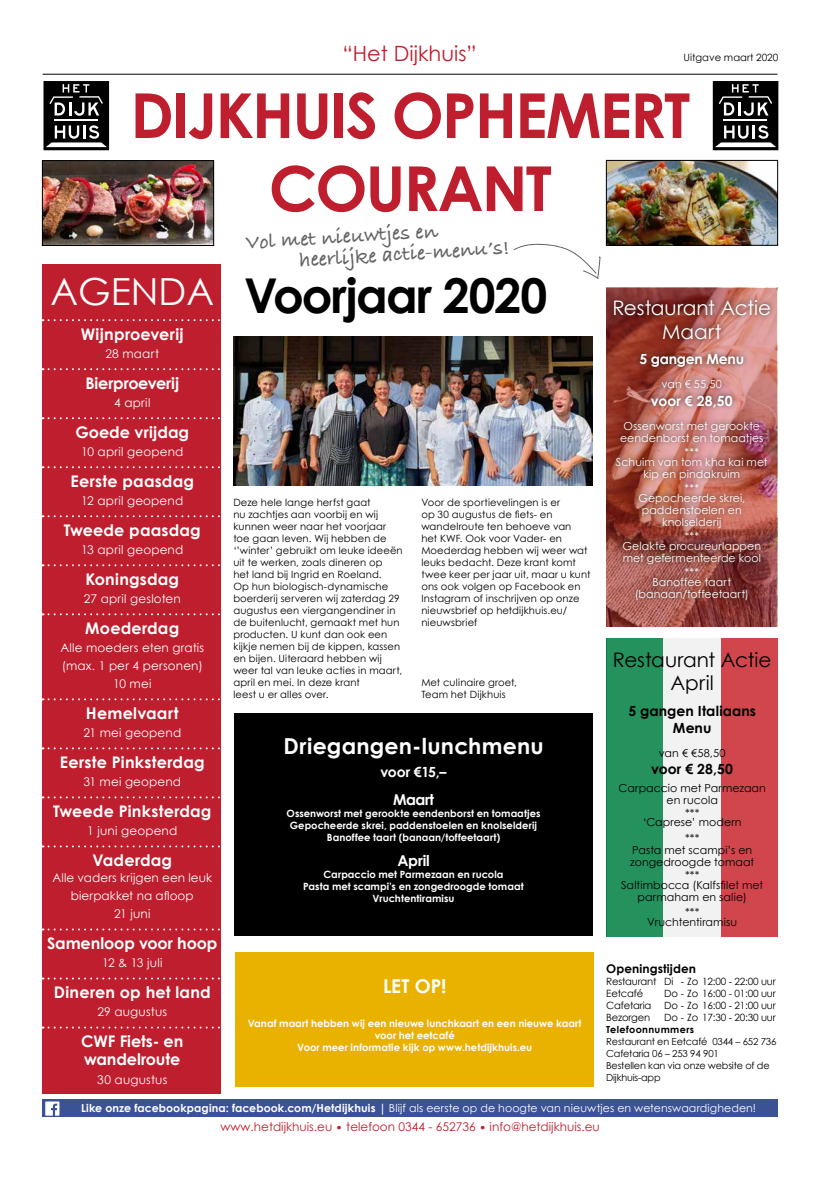
<style>
.page{position:relative;width:820px;height:1177px;background:#fff}
.page>*{position:absolute;margin:0;border:0;box-sizing:border-box;transform-origin:0 0}
.t1{font:700 62px/73px "Century Gothic";letter-spacing:-.03em;color:#be1e2d;text-align:center}
.t2{font:700 48px "Century Gothic";letter-spacing:-.025em;color:#000}
.t3{font:37.3px "Century Gothic";color:#fff}
.t4{font:700 22px "Century Gothic";letter-spacing:.01em;color:#fff}
.t5{font:700 21.5px/20.5px "Bradley Hand ITCTT";color:#646363}
.t6{font:21px "Century Gothic";color:#be1e2d}
.t7{font:20px/23.5px "Century Gothic";color:#000;text-align:center}
.t8{font:20px/23.5px "Century Gothic";color:#fff;text-align:center}
.t9{font:700 19px "Century Gothic";color:#fff}
.t10{font:700 16px "Century Gothic";letter-spacing:.01em;color:#fff}
.t11{font:700 16px/18px "Century Gothic";letter-spacing:-.01em;color:#fff}
.t12{font:700 15px "Century Gothic";letter-spacing:-.02em;color:#fff}
.t13{font:700 14px/17px "Century Gothic";letter-spacing:.005em;color:#000;text-align:center}
.t14{font:700 14px "Century Gothic";letter-spacing:-.015em;color:#fff}
.t15{font:12px/18px "Century Gothic";letter-spacing:.015em;color:#fff;text-align:center}
.t16{font:12px "Century Gothic";color:#be1e2d}
.t17{font:700 12px "Century Gothic";letter-spacing:.005em;color:#000}
.t18{font:11px/12px "Century Gothic";letter-spacing:.005em;color:#fff;text-align:center}
.t19{font:11px/12px "Century Gothic";letter-spacing:.005em;color:#000;text-align:center}
.t20{font:10px/12px "Century Gothic";letter-spacing:.01em;color:#000}
.t21{font:700 10px/12px "Century Gothic";color:#fff;text-align:center}
.t22{font:10px/12px "Century Gothic";letter-spacing:-.02em;color:#000}
.t23{font:9.7px/12px "Century Gothic";letter-spacing:-.02em;color:#000}
.t24{font:700 9.7px "Century Gothic";letter-spacing:.035em;color:#000}
.s1{font-weight:700}
.s2{font-family:"Minion Pro";font-weight:700}
</style>
<div class="page">
<hr style="left:43px;top:74px;width:734px;height:1px;background:#000">
<div style="left:43px;top:1099px;width:734px;height:18px;background:#3b5294"></div>
<svg style="left:45px;top:1101px;width:14px;height:14px"></svg>
<img style="left:606px;top:288px;width:171px;height:338px">
<div style="left:234px;top:713px;width:358px;height:222px;background:#000"></div>
<svg style="left:712px;top:81px;width:66px;height:69px;background:#3a3a3a"></svg>
<svg style="left:606px;top:639px;width:171px;height:298px"></svg>
<svg style="left:43px;top:81px;width:66px;height:69px;background:#393939"></svg>
<div style="left:235px;top:952px;width:358px;height:134px;background:#eab200"></div>
<svg style="left:513px;top:243px;width:87px;height:36px"></svg>
<div style="left:607px;top:294px;width:169px;height:311px;background:#000;opacity:.75"></div>
<img style="left:233px;top:336px;width:359px;height:149px">
<div style="left:43px;top:264px;width:178px;height:829px;background:#be1e2d"></div>
<svg style="left:43px;top:319px;width:177px;height:2px"></svg>
<svg style="left:43px;top:368px;width:177px;height:2px"></svg>
<svg style="left:43px;top:417px;width:177px;height:2px"></svg>
<svg style="left:43px;top:466px;width:177px;height:2px"></svg>
<svg style="left:43px;top:515px;width:177px;height:2px"></svg>
<svg style="left:43px;top:564px;width:177px;height:2px"></svg>
<svg style="left:43px;top:613px;width:177px;height:2px"></svg>
<svg style="left:43px;top:698px;width:177px;height:2px"></svg>
<svg style="left:43px;top:747px;width:177px;height:2px"></svg>
<svg style="left:43px;top:796px;width:177px;height:2px"></svg>
<svg style="left:43px;top:845px;width:177px;height:2px"></svg>
<svg style="left:43px;top:928px;width:177px;height:2px"></svg>
<svg style="left:43px;top:977px;width:177px;height:2px"></svg>
<svg style="left:43px;top:1026px;width:177px;height:2px"></svg>
<img style="left:607px;top:162px;width:168px;height:82px">
<div style="left:605px;top:160px;width:172px;height:86px;border:1px solid #000"></div>
<img style="left:44px;top:162px;width:168px;height:82px">
<div style="left:42px;top:160px;width:172px;height:86px;border:1px solid #000"></div>
<h3 class="t6" style="left:342px;top:41px;width:136px">“Het Dijkhuis”</h3>
<p class="t20" style="left:683px;top:51px;width:96px">Uitgave maart 2020</p>
<h1 class="t1" style="left:130px;top:78px;width:561px">DIJKHUIS OPHEMERT<br>COURANT</h1>
<h3 class="t3" style="left:51px;top:269px;width:165px">AGENDA</h3>
<h3 class="t10" style="left:81px;top:324px;width:104px">Wijnproeverij</h3>
<p class="t15" style="left:105px;top:344px;width:55px">28 maart</p>
<h3 class="t11" style="left:85px;top:374px;width:95px">Bierproeverij</h3>
<p class="t15" style="left:114px;top:393px;width:38px">4 april</p>
<h3 class="t10" style="left:75px;top:422px;width:115px">Goede vrijdag</h3>
<p class="t15" style="left:81px;top:442px;width:104px">10 april geopend</p>
<h3 class="t10" style="left:70px;top:471px;width:125px">Eerste paasdag</h3>
<p class="t15" style="left:81px;top:491px;width:103px">12 april geopend</p>
<h3 class="t10" style="left:64px;top:520px;width:139px">Tweede paasdag</h3>
<p class="t15" style="left:81px;top:540px;width:103px">13 april geopend</p>
<h3 class="t10" style="left:85px;top:569px;width:95px">Koningsdag</h3>
<p class="t15" style="left:84px;top:589px;width:99px">27 april gesloten</p>
<h3 class="t10" style="left:85px;top:618px;width:95px">Moederdag</h3>
<p class="t15" style="left:60px;top:638px;width:145px">Alle moeders eten gratis (max. 1 per 4 personen)<br>10 mei</p>
<h3 class="t10" style="left:86px;top:703px;width:94px">Hemelvaart</h3>
<p class="t15" style="left:83px;top:723px;width:99px">21 mei geopend</p>
<h3 class="t10" style="left:60px;top:752px;width:146px">Eerste Pinksterdag</h3>
<p class="t15" style="left:83px;top:772px;width:99px">31 mei geopend</p>
<h3 class="t10" style="left:53px;top:801px;width:160px">Tweede Pinksterdag</h3>
<p class="t15" style="left:87px;top:821px;width:91px">1 juni geopend</p>
<h3 class="t10" style="left:92px;top:850px;width:81px">Vaderdag</h3>
<p class="t15" style="left:52px;top:868px;width:161px">Alle vaders krijgen een leuk bierpakket na afloop<br>21 juni</p>
<h3 class="t11" style="left:47px;top:934px;width:172px">Samenloop voor hoop</h3>
<p class="t15" style="left:102px;top:953px;width:62px">12 &amp; 13 juli</p>
<h3 class="t10" style="left:54px;top:982px;width:158px">Dineren op het land</h3>
<p class="t15" style="left:97px;top:1002px;width:71px">29 augustus</p>
<h3 class="t11" style="left:81px;top:1032px;width:103px">CWF Fiets- en wandelroute</h3>
<p class="t15" style="left:97px;top:1069px;width:72px">30 augustus</p>
<h3 class="t5" style="left:297px;top:228px;width:212px;text-indent:-53px;rotate:-3deg">Vol met nieuwtjes en heerlijke actie-menu’s!</h3>
<h2 class="t2" style="left:244px;top:266px;width:304px">Voorjaar 2020</h2>
<p class="t20" style="left:233px;top:496px;width:171px">Deze hele lange herfst gaat<br>nu zachtjes aan voorbij en wij kunnen weer naar het voorjaar toe gaan leven. Wij hebben de ‘’winter’ gebruikt om leuke ideeën uit te werken, zoals dineren op<br>het land bij Ingrid en Roeland.<br>Op hun biologisch-dynamische boerderij serveren wij zaterdag 29 augustus een viergangendiner in de buitenlucht, gemaakt met hun producten. U kunt dan ook een kijkje nemen bij de kippen, kassen en bijen. Uiteraard hebben wij weer tal van leuke acties in maart, april en mei. In deze krant<br>leest u er alles over.</p>
<p class="t20" style="left:421px;top:496px;width:171px">Voor de sportievelingen is er<br>op 30 augustus de fiets- en wandelroute ten behoeve van<br>het KWF. Ook voor Vader- en<br>Moederdag hebben wij weer wat leuks bedacht. Deze krant komt twee keer per jaar uit, maar u kunt ons ook volgen op Facebook en<br>Instagram of inschrijven op onze nieuwsbrief op hetdijkhuis.eu/ nieuwsbrief</p>
<p class="t20" style="left:421px;top:676px;width:97px">Met culinaire groet,<br>Team het Dijkhuis</p>
<h3 class="t4" style="left:283px;top:732px;width:262px">Driegangen-lunchmenu</h3>
<h3 class="t14" style="left:380px;top:763px;width:68px">voor €15,–</h3>
<h3 class="t12" style="left:393px;top:790px;width:42px">Maart</h3>
<p class="t21" style="left:286px;top:807px;width:255px">Ossenworst met gerookte eendenborst en tomaatjes<br>Gepocheerde skrei, paddenstoelen en knolselderij<br>Banoffee taart (banaan/toffeetaart)</p>
<h3 class="t12" style="left:397px;top:851px;width:34px">April</h3>
<p class="t21" style="left:303px;top:868px;width:222px">Carpaccio met Parmezaan en rucola<br>Pasta met scampi’s en zongedroogde tomaat<br>Vruchtentiramisu</p>
<h3 class="t9" style="left:383px;top:973px;width:65px">LET OP!</h3>
<p class="t21" style="left:248px;top:1016px;width:335px">Vanaf maart hebben wij een nieuwe lunchkaart en een nieuwe kaart voor het eetcafé<br>Voor meer informatie kijk op www.hetdijkhuis.eu</p>
<h3 class="t8" style="left:612px;top:296px;width:160px">Restaurant Actie<br>Maart</h3>
<h3 class="t14" style="left:639px;top:350px;width:106px">5 gangen Menu</h3>
<p class="t18" style="left:661px;top:378px;width:62px">van € 55,50</p>
<h3 class="t14" style="left:650px;top:391px;width:83px">voor € 28,50</h3>
<p class="t18" style="left:620px;top:419px;width:145px">Ossenworst met gerookte eendenborst en tomaatjes</p>
<p class="t18" style="left:615px;top:447px;width:153px;line-height:9.4px">***<br>Schuim van tom kha kai met</p>
<p class="t18" style="left:643px;top:466px;width:98px;line-height:14.6px">kip en pindakruim ***</p>
<p class="t18" style="left:638px;top:491px;width:108px">Gepocheerde skrei, paddenstoelen en knolselderij</p>
<p class="t18" style="left:622px;top:531px;width:140px;line-height:9.4px">***<br>Gelakte procureurlappen</p>
<p class="t18" style="left:622px;top:550px;width:140px;line-height:14.6px">met gefermenteerde kool ***</p>
<p class="t18" style="left:634px;top:575px;width:116px">Banoffee taart (banaan/toffeetaart)</p>
<h3 class="t7" style="left:612px;top:647px;width:160px">Restaurant Actie<br>April</h3>
<h3 class="t13" style="left:628px;top:702px;width:129px">5 gangen Italiaans<br>Menu</h3>
<p class="t19" style="left:658px;top:746px;width:68px">van € €58,50</p>
<h3 class="t13" style="left:651px;top:760px;width:83px">voor € 28,50</h3>
<p class="t19" style="left:618px;top:781px;width:149px">Carpaccio met Parmezaan en rucola</p>
<p class="t19" style="left:642px;top:808px;width:100px;line-height:9.4px">***<br>‘Caprese’ modern</p>
<p class="t19" style="left:630px;top:831px;width:126px">***<br>Pasta met scampi’s en zongedroogde tomaat</p>
<p class="t19" style="left:621px;top:870px;width:143px;line-height:9.4px">***<br>Saltimbocca (Kalfsfilet met</p>
<p class="t19" style="left:637px;top:888px;width:111px;line-height:15.8px">parmaham en salie) ***</p>
<p class="t19" style="left:647px;top:915px;width:91px">Vruchtentiramisu</p>
<p class="t17" style="left:606px;top:960px;width:91px">Openingstijden</p>
<p class="t22" style="left:606px;top:974px;width:171px">Restaurant Di - Zo 12:00 - 22:00 uur<br>Eetcafé</p>
<p class="t22" style="left:664px;top:986px;width:113px">Do - Zo 16:00 - 01:00 uur</p>
<p class="t22" style="left:606px;top:998px;width:47px">Cafetaria</p>
<p class="t22" style="left:664px;top:998px;width:113px">Do - Zo 16:00 - 21:00 uur</p>
<p class="t22" style="left:606px;top:1010px;width:45px">Bezorgen</p>
<p class="t22" style="left:664px;top:1010px;width:113px">Do - Zo 17:30 - 20:30 uur</p>
<p class="t24" style="left:606px;top:1022px;width:89px">Telefoonnummers</p>
<p class="t23" style="left:606px;top:1034px;width:172px">Restaurant en Eetcafé 0344 – 652 736<br>Cafetaria 06 – 253 94 901<br>Bestellen kan via onze website of de<br>Dijkhuis-app</p>
<p class="t18" style="left:81px;top:1102px;width:676px"><span class="s1">Like onze facebookpagina: facebook.com/Hetdijkhuis</span> <span class="s2">|</span> Blijf als eerste op de hoogte van nieuwtjes en wetenswaardigheden!</p>
<p class="t16" style="left:220px;top:1119px;width:380px">www.hetdijkhuis.eu • telefoon 0344 - 652736 • info@hetdijkhuis.eu</p>
</div>
